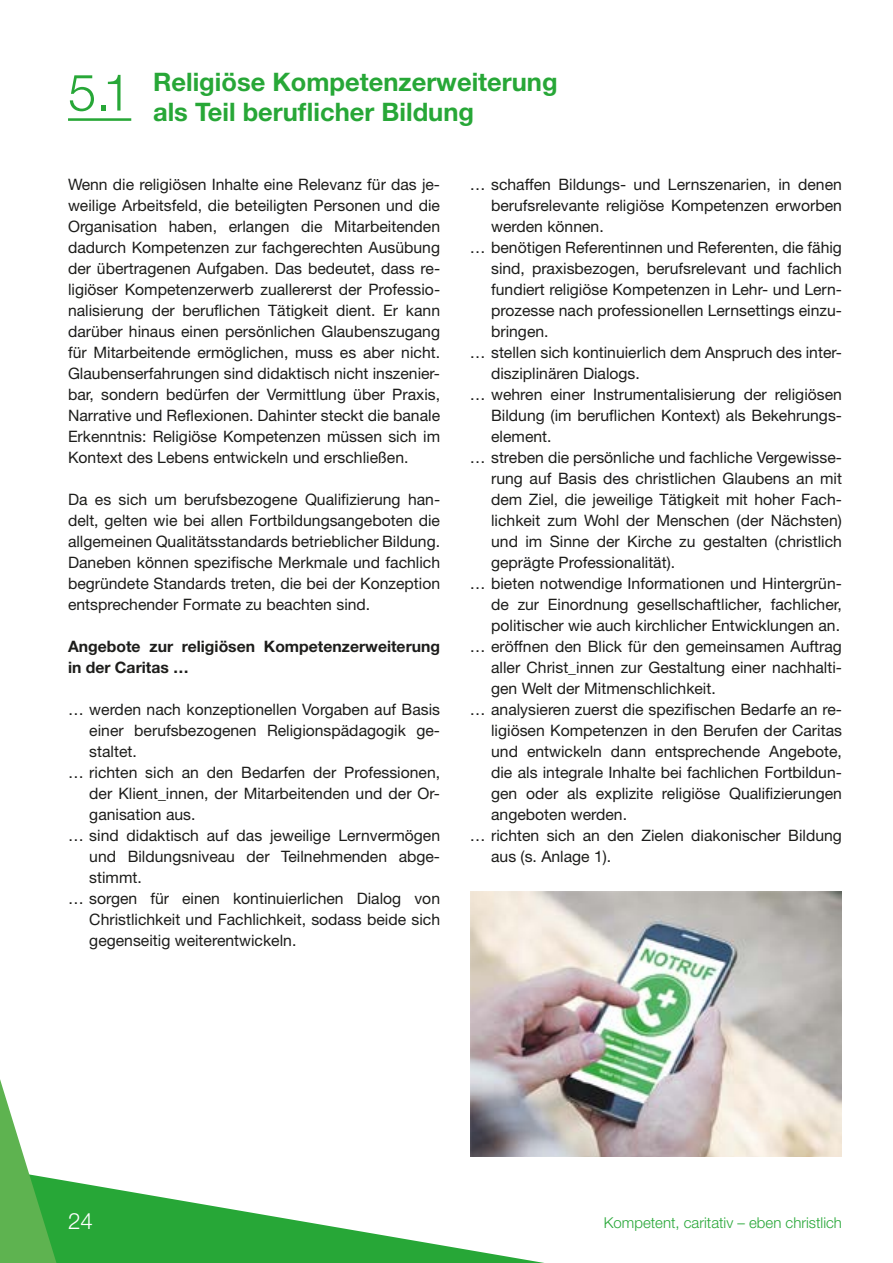
<style>
.page{position:relative;width:893px;height:1263px;background:#fff}
.page>*{position:absolute;margin:0;border:0;box-sizing:border-box;transform-origin:0 0}
.t1{font:700 25.5px/30px "Helvetica Neue LT";color:#27a737;text-align:center}
.t2{font:300 22.5px "Helvetica Neue LT";color:#fff}
.t3{font:15.75px/21px "Helvetica Neue LT";color:#1d1d1b;text-align:justify}
.t4{font:700 15.75px/21px "Helvetica Neue LT";color:#1d1d1b}
.t5{font:300 15px "Helvetica Neue LT";color:#27a737}
.s1{font-weight:300;font-size:51px}
</style>
<div class="page">
<hr style="left:68px;top:118px;width:63px;height:3px;background:#27a737">
<img style="left:470px;top:892px;width:372px;height:265px">
<svg style="left:60px;top:1179px;width:484px;height:84px"></svg>
<svg style="left:0;top:1079px;width:60px;height:184px"></svg>
<h1 class="t1" style="left:68px;top:66px;width:491px"><span class="s1">5.1</span> Religiöse Kompetenzerweiterung als Teil beruflicher Bildung</h1>
<p class="t3" style="left:68px;top:174px;width:374px">Wenn die religiösen Inhalte eine Relevanz für das je&shy;weilige Arbeitsfeld, die beteiligten Personen und die Organisation haben, erlangen die Mitarbeitenden dadurch Kompetenzen zur fachgerechten Ausübung der übertragenen Aufgaben. Das bedeutet, dass re&shy;ligiöser Kompetenzerwerb zuallererst der Professio&shy;nalisierung der beruflichen Tätigkeit dient. Er kann darüber hinaus einen persönlichen Glaubenszugang für Mitarbeitende ermöglichen, muss es aber nicht.<br>Glaubenserfahrungen sind didaktisch nicht inszenier&shy;bar, sondern bedürfen der Vermittlung über Praxis, Narrative und Reflexionen. Dahinter steckt die banale Erkenntnis: Religiöse Kompetenzen müssen sich im Kontext des Lebens entwickeln und erschließen.</p>
<p class="t3" style="left:68px;top:489px;width:374px">Da es sich um berufsbezogene Qualifizierung han&shy;delt, gelten wie bei allen Fortbildungsangeboten die allgemeinen Qualitätsstandards betrieblicher Bildung.<br>Daneben können spezifische Merkmale und fachlich begründete Standards treten, die bei der Konzeption entsprechender Formate zu beachten sind.</p>
<p class="t4" style="left:68px;top:636px;width:374px">Angebote zur religiösen Kompetenzerweiterung in der Caritas …</p>
<p class="t3" style="left:68px;top:699px;width:374px">… werden nach konzeptionellen Vorgaben auf Basis</p>
<p class="t3" style="left:89px;top:720px;width:352px">einer berufsbezogenen Religionspädagogik ge-</p>
<p class="t3" style="left:89px;top:741px;width:49px">staltet.</p>
<p class="t3" style="left:68px;top:762px;width:374px">… richten sich an den Bedarfen der Professionen,</p>
<p class="t3" style="left:89px;top:783px;width:352px">der Klient_innen, der Mitarbeitenden und der Or-</p>
<p class="t3" style="left:89px;top:804px;width:108px">ganisation aus.</p>
<p class="t3" style="left:68px;top:825px;width:374px">… sind didaktisch auf das jeweilige Lernvermögen</p>
<p class="t3" style="left:89px;top:846px;width:352px">und Bildungsniveau der Teilnehmenden abge-</p>
<p class="t3" style="left:89px;top:867px;width:54px">stimmt.</p>
<p class="t3" style="left:68px;top:888px;width:374px">… sorgen für einen kontinuierlichen Dialog von</p>
<p class="t3" style="left:89px;top:909px;width:352px">Christlichkeit und Fachlichkeit, sodass beide sich</p>
<p class="t3" style="left:89px;top:930px;width:209px">gegenseitig weiterentwickeln.</p>
<p class="t3" style="left:470px;top:174px;width:374px">… schaffen Bildungs- und Lernszenarien, in denen</p>
<p class="t3" style="left:491px;top:195px;width:352px">berufsrelevante religiöse Kompetenzen erworben</p>
<p class="t3" style="left:491px;top:216px;width:114px">werden können.</p>
<p class="t3" style="left:470px;top:237px;width:374px">… benötigen Referentinnen und Referenten, die fähig</p>
<p class="t3" style="left:491px;top:258px;width:352px">sind, praxisbezogen, berufsrelevant und fachlich</p>
<p class="t3" style="left:491px;top:279px;width:352px">fundiert religiöse Kompetenzen in Lehr- und Lern-</p>
<p class="t3" style="left:491px;top:300px;width:352px">prozesse nach professionellen Lernsettings einzu-</p>
<p class="t3" style="left:491px;top:321px;width:59px">bringen.</p>
<p class="t3" style="left:470px;top:342px;width:374px">… stellen sich kontinuierlich dem Anspruch des inter-</p>
<p class="t3" style="left:491px;top:363px;width:150px">disziplinären Dialogs.</p>
<p class="t3" style="left:470px;top:384px;width:374px">… wehren einer Instrumentalisierung der religiösen</p>
<p class="t3" style="left:491px;top:405px;width:352px">Bildung (im beruflichen Kontext) als Bekehrungs-</p>
<p class="t3" style="left:491px;top:426px;width:62px">element.</p>
<p class="t3" style="left:470px;top:447px;width:374px">… streben die persönliche und fachliche Vergewisse-</p>
<p class="t3" style="left:491px;top:468px;width:352px">rung auf Basis des christlichen Glaubens an mit</p>
<p class="t3" style="left:491px;top:489px;width:352px">dem Ziel, die jeweilige Tätigkeit mit hoher Fach-</p>
<p class="t3" style="left:491px;top:510px;width:352px">lichkeit zum Wohl der Menschen (der Nächsten)</p>
<p class="t3" style="left:491px;top:531px;width:352px">und im Sinne der Kirche zu gestalten (christlich</p>
<p class="t3" style="left:491px;top:552px;width:186px">geprägte Professionalität).</p>
<p class="t3" style="left:470px;top:573px;width:374px">… bieten notwendige Informationen und Hintergrün-</p>
<p class="t3" style="left:491px;top:594px;width:352px">de zur Einordnung gesellschaftlicher, fachlicher,</p>
<p class="t3" style="left:491px;top:615px;width:350px">politischer wie auch kirchlicher Entwicklungen an.</p>
<p class="t3" style="left:470px;top:636px;width:374px">… eröffnen den Blick für den gemeinsamen Auftrag</p>
<p class="t3" style="left:491px;top:657px;width:352px">aller Christ_innen zur Gestaltung einer nachhalti-</p>
<p class="t3" style="left:491px;top:678px;width:226px">gen Welt der Mitmenschlichkeit.</p>
<p class="t3" style="left:470px;top:699px;width:374px">… analysieren zuerst die spezifischen Bedarfe an re-</p>
<p class="t3" style="left:491px;top:720px;width:352px">ligiösen Kompetenzen in den Berufen der Caritas</p>
<p class="t3" style="left:491px;top:741px;width:352px">und entwickeln dann entsprechende Angebote,</p>
<p class="t3" style="left:491px;top:762px;width:352px">die als integrale Inhalte bei fachlichen Fortbildun-</p>
<p class="t3" style="left:491px;top:783px;width:352px">gen oder als explizite religiöse Qualifizierungen</p>
<p class="t3" style="left:491px;top:804px;width:137px">angeboten werden.</p>
<p class="t3" style="left:470px;top:825px;width:374px">… richten sich an den Zielen diakonischer Bildung</p>
<p class="t3" style="left:491px;top:846px;width:122px">aus (s. Anlage 1).</p>
<h2 class="t2" style="left:68px;top:1207px;width:27px">24</h2>
<p class="t5" style="left:604px;top:1213px;width:240px">Kompetent, caritativ – eben christlich</p>
</div>
